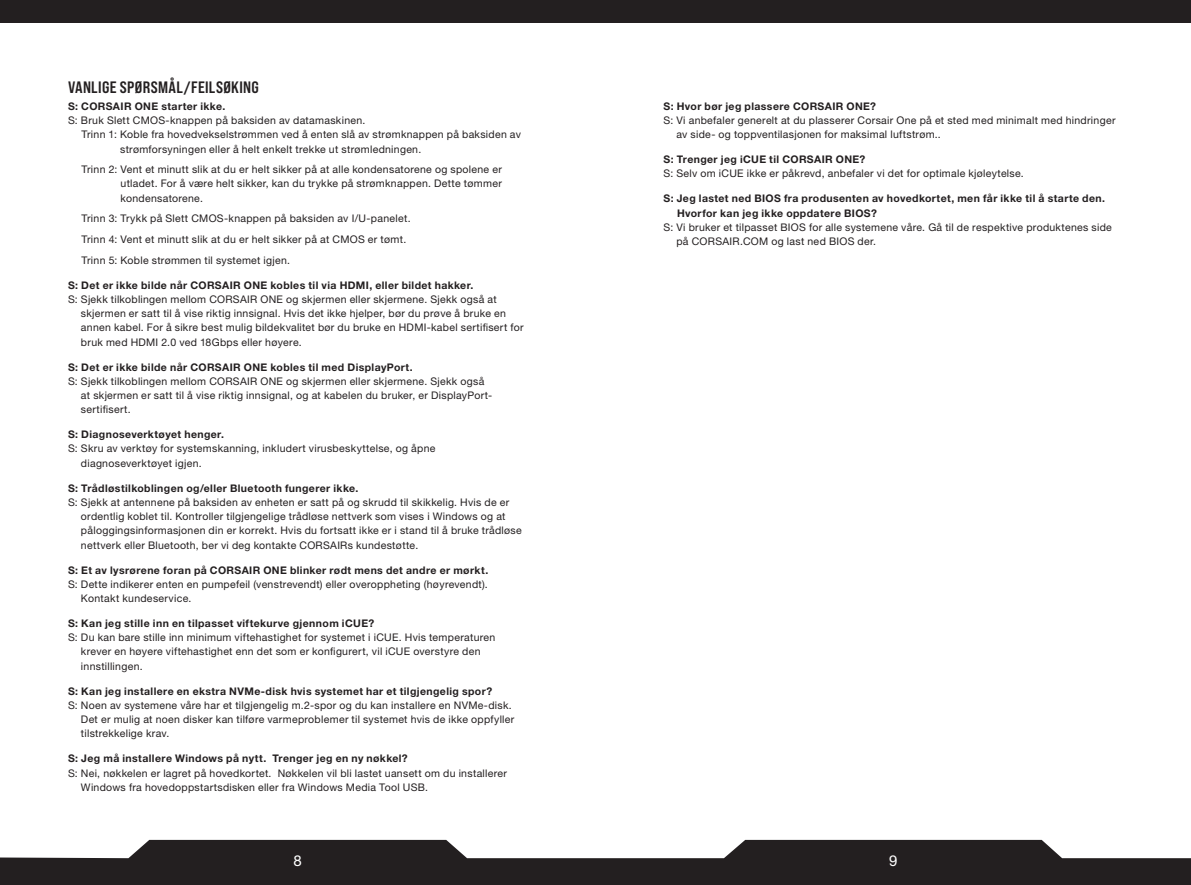
<style>
.page{position:relative;width:1191px;height:885px;background:#fff}
.page>*{position:absolute;margin:0;border:0;box-sizing:border-box;transform-origin:0 0}
.t1{font:16.5px "Bebas Neue Pro Sm E Bd";letter-spacing:.02em;color:#231f20}
.t2{font:15px "Helvetica Neue LT Pro";color:#fff}
.t3{font:10.5px/14.2px "Helvetica Neue LT Pro";letter-spacing:.03em;color:#231f20}
.t4{font:700 10.5px/14.2px "Helvetica Neue LT Pro";letter-spacing:.035em;color:#231f20}
</style>
<div class="page">
<svg style="left:0;top:839px;width:1191px;height:45px;fill:#231f20"></svg>
<div style="left:595px;top:0;width:596px;height:23px;background:#231f20"></div>
<div style="left:0;top:0;width:595px;height:23px;background:#231f20"></div>
<div style="left:286px;top:855px;width:24px;height:25px;background:#231f20"></div>
<div style="left:881px;top:855px;width:24px;height:25px;background:#231f20"></div>
<h1 class="t1" style="left:68px;top:77px;width:192px">VANLIGE SPØRSMÅL/FEILSØKING</h1>
<p class="t4" style="left:68px;top:99px;width:159px">S: CORSAIR ONE starter ikke.</p>
<p class="t3" style="left:68px;top:113px;width:299px">S: Bruk Slett CMOS-knappen på baksiden av datamaskinen.</p>
<p class="t3" style="left:82px;top:127px;width:441px">Trinn 1: Koble fra hovedvekselstrømmen ved å enten slå av strømknappen på baksiden av</p>
<p class="t3" style="left:120px;top:141px;width:303px">strømforsyningen eller å helt enkelt trekke ut strømledningen.</p>
<p class="t3" style="left:120px;top:162px;width:383px;text-align:justify;text-indent:-39px">Trinn 2: Vent et minutt slik at du er helt sikker på at alle kondensatorene og spolene er utladet. For å være helt sikker, kan du trykke på strømknappen. Dette tømmer kondensatorene.</p>
<p class="t3" style="left:82px;top:208px;width:330px;line-height:20.7px">Trinn 3: Trykk på Slett CMOS-knappen på baksiden av I/U-panelet.<br>Trinn 4: Vent et minutt slik at du er helt sikker på at CMOS er tømt.<br>Trinn 5: Koble strømmen til systemet igjen.</p>
<p class="t4" style="left:68px;top:277px;width:407px">S: Det er ikke bilde når CORSAIR ONE kobles til via HDMI, eller bildet hakker.</p>
<p class="t3" style="left:81px;top:292px;width:444px;text-indent:-13px">S: Sjekk tilkoblingen mellom CORSAIR ONE og skjermen eller skjermene. Sjekk også at skjermen er satt til å vise riktig innsignal. Hvis det ikke hjelper, bør du prøve å bruke en annen kabel. For å sikre best mulig bildekvalitet bør du bruke en HDMI-kabel sertifisert for bruk med HDMI 2.0 ved 18Gbps eller høyere.</p>
<p class="t4" style="left:68px;top:359px;width:346px">S: Det er ikke bilde når CORSAIR ONE kobles til med DisplayPort.</p>
<p class="t3" style="left:81px;top:373px;width:413px;text-indent:-13px">S: Sjekk tilkoblingen mellom CORSAIR ONE og skjermen eller skjermene. Sjekk også at skjermen er satt til å vise riktig innsignal, og at kabelen du bruker, er DisplayPort&shy;sertifisert.</p>
<p class="t4" style="left:68px;top:427px;width:157px">S: Diagnoseverktøyet henger.</p>
<p class="t3" style="left:81px;top:441px;width:356px;text-indent:-13px">S: Skru av verktøy for systemskanning, inkludert virusbeskyttelse, og åpne diagnoseverktøyet igjen.</p>
<p class="t4" style="left:68px;top:480px;width:292px">S: Trådløstilkoblingen og/eller Bluetooth fungerer ikke.</p>
<p class="t3" style="left:81px;top:494px;width:442px;text-indent:-13px">S: Sjekk at antennene på baksiden av enheten er satt på og skrudd til skikkelig. Hvis de er ordentlig koblet til. Kontroller tilgjengelige trådløse nettverk som vises i Windows og at påloggingsinformasjonen din er korrekt. Hvis du fortsatt ikke er i stand til å bruke trådløse nettverk eller Bluetooth, ber vi deg kontakte CORSAIRs kundestøtte.</p>
<p class="t4" style="left:68px;top:562px;width:422px">S: Et av lysrørene foran på CORSAIR ONE blinker rødt mens det andre er mørkt.</p>
<p class="t3" style="left:81px;top:576px;width:408px;text-indent:-13px">S: Dette indikerer enten en pumpefeil (venstrevendt) eller overoppheting (høyrevendt).<br>Kontakt kundeservice.</p>
<p class="t4" style="left:68px;top:615px;width:308px">S: Kan jeg stille inn en tilpasset viftekurve gjennom iCUE?</p>
<p class="t3" style="left:81px;top:630px;width:416px;text-indent:-13px">S: Du kan bare stille inn minimum viftehastighet for systemet i iCUE. Hvis temperaturen krever en høyere viftehastighet enn det som er konfigurert, vil iCUE overstyre den innstillingen.</p>
<p class="t4" style="left:68px;top:683px;width:425px">S: Kan jeg installere en ekstra NVMe-disk hvis systemet har et tilgjengelig spor?</p>
<p class="t3" style="left:81px;top:697px;width:435px;text-indent:-13px">S: Noen av systemene våre har et tilgjengelig m.2-spor og du kan installere en NVMe-disk.<br>Det er mulig at noen disker kan tilføre varmeproblemer til systemet hvis de ikke oppfyller tilstrekkelige krav.</p>
<p class="t4" style="left:68px;top:751px;width:341px">S: Jeg må installere Windows på nytt. Trenger jeg en ny nøkkel?</p>
<p class="t3" style="left:81px;top:765px;width:427px;text-indent:-13px">S: Nei, nøkkelen er lagret på hovedkortet. Nøkkelen vil bli lastet uansett om du installerer<br>Windows fra hovedoppstartsdisken eller fra Windows Media Tool USB.</p>
<p class="t4" style="left:663px;top:99px;width:214px">S: Hvor bør jeg plassere CORSAIR ONE?</p>
<p class="t3" style="left:676px;top:113px;width:440px;text-indent:-13px">S: Vi anbefaler generelt at du plasserer Corsair One på et sted med minimalt med hindringer av side- og toppventilasjonen for maksimal luftstrøm..</p>
<p class="t4" style="left:663px;top:152px;width:203px">S: Trenger jeg iCUE til CORSAIR ONE?</p>
<p class="t3" style="left:663px;top:166px;width:362px">S: Selv om iCUE ikke er påkrevd, anbefaler vi det for optimale kjøleytelse.</p>
<p class="t4" style="left:677px;top:191px;width:429px;text-indent:-14px">S: Jeg lastet ned BIOS fra produsenten av hovedkortet, men får ikke til å starte den.<br>Hvorfor kan jeg ikke oppdatere BIOS?</p>
<p class="t3" style="left:676px;top:220px;width:437px;text-indent:-13px">S: Vi bruker et tilpasset BIOS for alle systemene våre. Gå til de respektive produktenes side på CORSAIR.COM og last ned BIOS der.</p>
<h2 class="t2" style="left:293px;top:851px;width:10px">8</h2>
<h2 class="t2" style="left:889px;top:851px;width:10px">9</h2>
</div>
